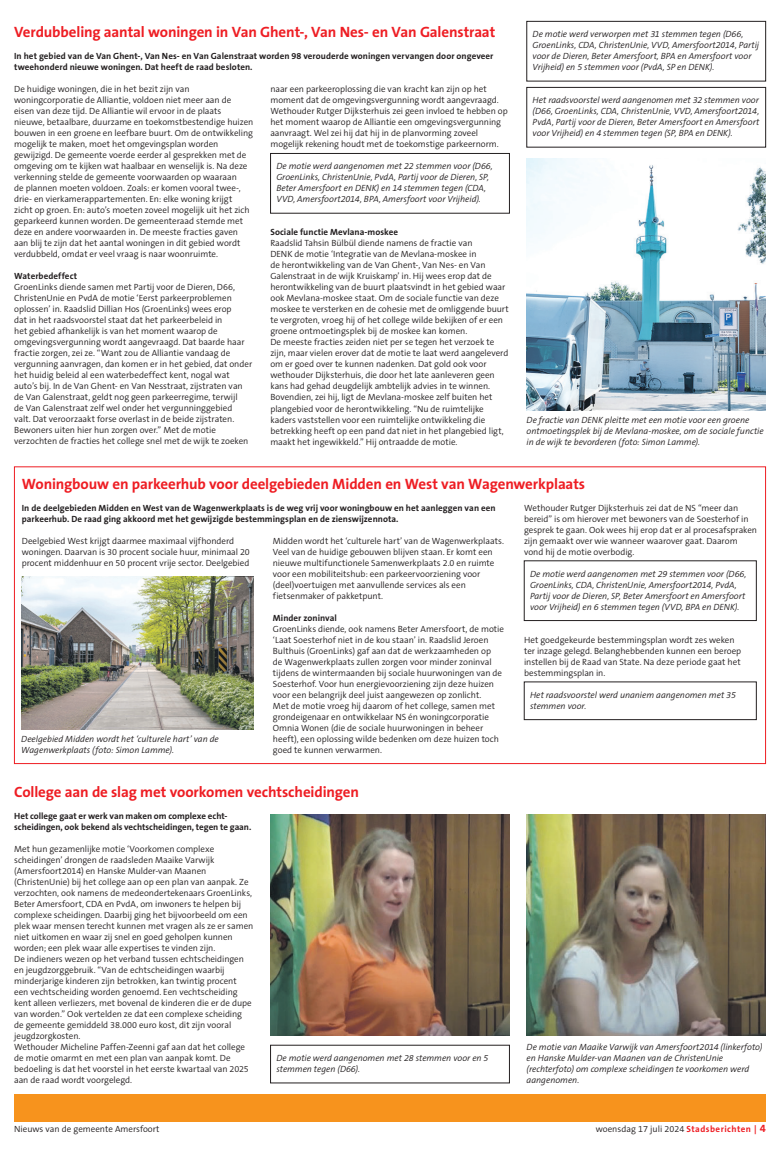
<style>
.page{position:relative;width:780px;height:1149px;background:#fff}
.page>*{position:absolute;margin:0;border:0;box-sizing:border-box;transform-origin:0 0}
.t1{font:700 15px "The Sans B7";letter-spacing:-.01em;color:#ee1d23}
.t2{font:300 9px/11px "The Sans B4";letter-spacing:-.005em;color:#231f20}
.t3{font:italic 300 9px/11px "The Sans B4";letter-spacing:-.005em;color:#231f20}
.t4{font:700 9px/11px "The Sans B7";letter-spacing:.005em;color:#231f20}
.s1{font-family:"The Sans B7";font-weight:700;color:#ee1d23}
.s2{font-family:"The Sans B7";font-weight:700;font-size:11px;color:#ee1d23}
</style>
<div class="page">
<div style="left:14px;top:1093px;width:751px;height:28px;background:#f7931d"></div>
<div style="left:270px;top:153px;width:239px;height:60px;border:1px solid #231f20"></div>
<div style="left:526px;top:21px;width:239px;height:60px;border:1px solid #231f20"></div>
<div style="left:526px;top:87px;width:239px;height:60px;border:1px solid #231f20"></div>
<img style="left:526px;top:158px;width:239px;height:252px">
<img style="left:21px;top:576px;width:232px;height:152px">
<img style="left:526px;top:814px;width:239px;height:221px">
<img style="left:270px;top:814px;width:239px;height:221px">
<h1 class="t1" style="left:14px;top:24px;width:482px">Verdubbeling aantal woningen in Van Ghent-, Van Nes- en Van Galenstraat</h1>
<p class="t4" style="left:14px;top:51px;width:480px">In het gebied van de Van Ghent-, Van Nes- en Van Galenstraat worden 98 verouderde woningen vervangen door ongeveer tweehonderd nieuwe woningen. Dat heeft de raad besloten.</p>
<p class="t2" style="left:14px;top:84px;width:241px">De huidige woningen, die in het bezit zijn van woningcorporatie de Alliantie, voldoen niet meer aan de eisen van deze tijd. De Alliantie wil ervoor in de plaats nieuwe, betaalbare, duurzame en toekomstbestendige huizen bouwen in een groene en leefbare buurt. Om de ontwikkeling mogelijk te maken, moet het omgevingsplan worden gewijzigd. De gemeente voerde eerder al gesprekken met de omgeving om te kijken wat haalbaar en wenselijk is. Na deze verkenning stelde de gemeente voorwaarden op waaraan<br>de plannen moeten voldoen. Zoals: er komen vooral twee-, drie- en vierkamerappartementen. En: elke woning krijgt<br>zicht op groen. En: auto’s moeten zoveel mogelijk uit het zich geparkeerd kunnen worden. De gemeenteraad stemde met deze en andere voorwaarden in. De meeste fracties gaven aan blij te zijn dat het aantal woningen in dit gebied wordt verdubbeld, omdat er veel vraag is naar woonruimte.</p>
<p class="t4" style="left:14px;top:271px;width:64px">Waterbedeffect</p>
<p class="t2" style="left:14px;top:282px;width:239px">GroenLinks diende samen met Partij voor de Dieren, D66, ChristenUnie en PvdA de motie ‘Eerst parkeerproblemen oplossen’ in. Raadslid Dillian Hos (GroenLinks) wees erop<br>dat in het raadsvoorstel staat dat het parkeerbeleid in<br>het gebied afhankelijk is van het moment waarop de omgevingsvergunning wordt aangevraagd. Dat baarde haar fractie zorgen, zei ze. “Want zou de Alliantie vandaag de vergunning aanvragen, dan komen er in het gebied, dat onder het huidig beleid al een waterbedeffect kent, nogal wat auto’s bij. In de Van Ghent- en Van Nesstraat, zijstraten van de Van Galenstraat, geldt nog geen parkeerregime, terwijl<br>de Van Galenstraat zelf wel onder het vergunninggebied<br>valt. Dat veroorzaakt forse overlast in de beide zijstraten.<br>Bewoners uiten hier hun zorgen over.” Met de motie verzochten de fracties het college snel met de wijk te zoeken</p>
<p class="t2" style="left:270px;top:84px;width:239px">naar een parkeeroplossing die van kracht kan zijn op het moment dat de omgevingsvergunning wordt aangevraagd.<br>Wethouder Rutger Dijksterhuis zei geen invloed te hebben op het moment waarop de Alliantie een omgevingsvergunning aanvraagt. Wel zei hij dat hij in de planvorming zoveel mogelijk rekening houdt met de toekomstige parkeernorm.</p>
<p class="t3" style="left:276px;top:161px;width:218px">De motie werd aangenomen met 22 stemmen voor (D66, GroenLinks, ChristenUnie, PvdA, Partij voor de Dieren, SP, Beter Amersfoort en DENK) en 14 stemmen tegen (CDA, VVD, Amersfoort2014, BPA, Amersfoort voor Vrijheid).</p>
<p class="t4" style="left:270px;top:227px;width:129px">Sociale functie Mevlana-moskee</p>
<p class="t2" style="left:270px;top:238px;width:240px">Raadslid Tahsin Bülbül diende namens de fractie van<br>DENK de motie ‘Integratie van de Mevlana-moskee in<br>de herontwikkeling van de Van Ghent-, Van Nes- en Van Galenstraat in de wijk Kruiskamp’ in. Hij wees erop dat de herontwikkeling van de buurt plaatsvindt in het gebied waar ook Mevlana-moskee staat. Om de sociale functie van deze moskee te versterken en de cohesie met de omliggende buurt te vergroten, vroeg hij of het college wilde bekijken of er een groene ontmoetingsplek bij de moskee kan komen.<br>De meeste fracties zeiden niet per se tegen het verzoek te zijn, maar vielen erover dat de motie te laat werd aangeleverd om er goed over te kunnen nadenken. Dat gold ook voor wethouder Dijksterhuis, die door het late aanleveren geen kans had gehad deugdelijk ambtelijk advies in te winnen.<br>Bovendien, zei hij, ligt de Mevlana-moskee zelf buiten het plangebied voor de herontwikkeling. “Nu de ruimtelijke kaders vaststellen voor een ruimtelijke ontwikkeling die betrekking heeft op een pand dat niet in het plangebied ligt, maakt het ingewikkeld.” Hij ontraadde de motie.</p>
<p class="t3" style="left:532px;top:29px;width:228px">De motie werd verworpen met 31 stemmen tegen (D66, GroenLinks, CDA, ChristenUnie, VVD, Amersfoort2014, Partij voor de Dieren, Beter Amersfoort, BPA en Amersfoort voor Vrijheid) en 5 stemmen voor (PvdA, SP en DENK).</p>
<p class="t3" style="left:532px;top:95px;width:228px;text-align:justify">Het raadsvoorstel werd aangenomen met 32 stemmen voor (D66, GroenLinks, CDA, ChristenUnie, VVD, Amersfoort2014, PvdA, Partij voor de Dieren, Beter Amersfoort en Amersfoort voor Vrijheid) en 4 stemmen tegen (SP, BPA en DENK).</p>
<p class="t3" style="left:526px;top:414px;width:238px">De fractie van DENK pleitte met een motie voor een groene ontmoetingsplek bij de Mevlana-moskee, om de sociale functie in de wijk te bevorderen (foto: Simon Lamme).</p>
<h1 class="t1" style="left:22px;top:475px;width:565px">Woningbouw en parkeerhub voor deelgebieden Midden en West van Wagenwerkplaats</h1>
<p class="t4" style="left:22px;top:502px;width:475px">In de deelgebieden Midden en West van de Wagenwerkplaats is de weg vrij voor woningbouw en het aanleggen van een parkeerhub. De raad ging akkoord met het gewijzigde bestemmingsplan en de zienswijzennota.</p>
<p class="t2" style="left:22px;top:535px;width:229px">Deelgebied West krijgt daarmee maximaal vijfhonderd woningen. Daarvan is 30 procent sociale huur, minimaal 20 procent middenhuur en 50 procent vrije sector. Deelgebied</p>
<p class="t2" style="left:273px;top:535px;width:232px">Midden wordt het ‘culturele hart’ van de Wagenwerkplaats.<br>Veel van de huidige gebouwen blijven staan. Er komt een nieuwe multifunctionele Samenwerkplaats 2.0 en ruimte voor een mobiliteitshub: een parkeervoorziening voor (deel)voertuigen met aanvullende services als een fietsenmaker of pakketpunt.</p>
<p class="t4" style="left:273px;top:612px;width:65px">Minder zoninval</p>
<p class="t2" style="left:273px;top:623px;width:233px">GroenLinks diende, ook namens Beter Amersfoort, de motie ‘Laat Soesterhof niet in de kou staan’ in. Raadslid Jeroen Bulthuis (GroenLinks) gaf aan dat de werkzaamheden op<br>de Wagenwerkplaats zullen zorgen voor minder zoninval tijdens de wintermaanden bij sociale huurwoningen van de Soesterhof. Voor hun energievoorziening zijn deze huizen voor een belangrijk deel juist aangewezen op zonlicht.<br>Met de motie vroeg hij daarom of het college, samen met grondeigenaar en ontwikkelaar NS én woningcorporatie Omnia Wonen (die de sociale huurwoningen in beheer heeft), een oplossing wilde bedenken om deze huizen toch goed te kunnen verwarmen.</p>
<p class="t2" style="left:524px;top:502px;width:234px">Wethouder Rutger Dijksterhuis zei dat de NS “meer dan bereid” is om hierover met bewoners van de Soesterhof in gesprek te gaan. Ook wees hij erop dat er al procesafspraken zijn gemaakt over wie wanneer waarover gaat. Daarom vond hij de motie overbodig.</p>
<p class="t3" style="left:530px;top:568px;width:218px">De motie werd aangenomen met 29 stemmen voor (D66, GroenLinks, CDA, ChristenUnie, Amersfoort2014, PvdA, Partij voor de Dieren, SP, Beter Amersfoort en Amersfoort voor Vrijheid) en 6 stemmen tegen (VVD, BPA en DENK).</p>
<p class="t2" style="left:524px;top:634px;width:219px">Het goedgekeurde bestemmingsplan wordt zes weken ter inzage gelegd. Belanghebbenden kunnen een beroep instellen bij de Raad van State. Na deze periode gaat het bestemmingsplan in.</p>
<p class="t3" style="left:530px;top:689px;width:207px">Het raadsvoorstel werd unaniem aangenomen met 35 stemmen voor.</p>
<p class="t3" style="left:21px;top:733px;width:199px">Deelgebied Midden wordt het ‘culturele hart’ van de<br>Wagenwerkplaats (foto: Simon Lamme).</p>
<h1 class="t1" style="left:14px;top:783px;width:346px">College aan de slag met voorkomen vechtscheidingen</h1>
<p class="t4" style="left:14px;top:810px;width:239px">Het college gaat er werk van maken om complexe echt&shy;scheidingen, ook bekend als vechtscheidingen, tegen te gaan.</p>
<p class="t2" style="left:14px;top:843px;width:241px">Met hun gezamenlijke motie ‘Voorkomen complexe scheidingen’ drongen de raadsleden Maaike Varwijk (Amersfoort2014) en Hanske Mulder-van Maanen (ChristenUnie) bij het college aan op een plan van aanpak. Ze verzochten, ook namens de medeondertekenaars GroenLinks, Beter Amersfoort, CDA en PvdA, om inwoners te helpen bij complexe scheidingen. Daarbij ging het bijvoorbeeld om een plek waar mensen terecht kunnen met vragen als ze er samen niet uitkomen en waar zij snel en goed geholpen kunnen worden; een plek waar alle expertises te vinden zijn.<br>De indieners wezen op het verband tussen echtscheidingen en jeugdzorggebruik. “Van de echtscheidingen waarbij minderjarige kinderen zijn betrokken, kan twintig procent een vechtscheiding worden genoemd. Een vechtscheiding kent alleen verliezers, met bovenal de kinderen die er de dupe van worden.” Ook vertelden ze dat een complexe scheiding de gemeente gemiddeld 38.000 euro kost, dit zijn vooral jeugdzorgkosten.<br>Wethouder Micheline Paffen-Zeenni gaf aan dat het college de motie omarmt en met een plan van aanpak komt. De bedoeling is dat het voorstel in het eerste kwartaal van 2025 aan de raad wordt voorgelegd.</p>
<p class="t3" style="left:276px;top:1052px;width:214px">De motie werd aangenomen met 28 stemmen voor en 5 stemmen tegen (D66).</p>
<p class="t3" style="left:526px;top:1041px;width:237px">De motie van Maaike Varwijk van Amersfoort2014 (linkerfoto) en Hanske Mulder-van Maanen van de ChristenUnie (rechterfoto) om complexe scheidingen te voorkomen werd aangenomen.</p>
<p class="t2" style="left:14px;top:1123px;width:147px">Nieuws van de gemeente Amersfoort</p>
<p class="t2" style="left:595px;top:1123px;width:171px">woensdag 17 juli 2024 <span class="s1">Stadsberichten |</span> <span class="s2">4</span></p>
</div>
